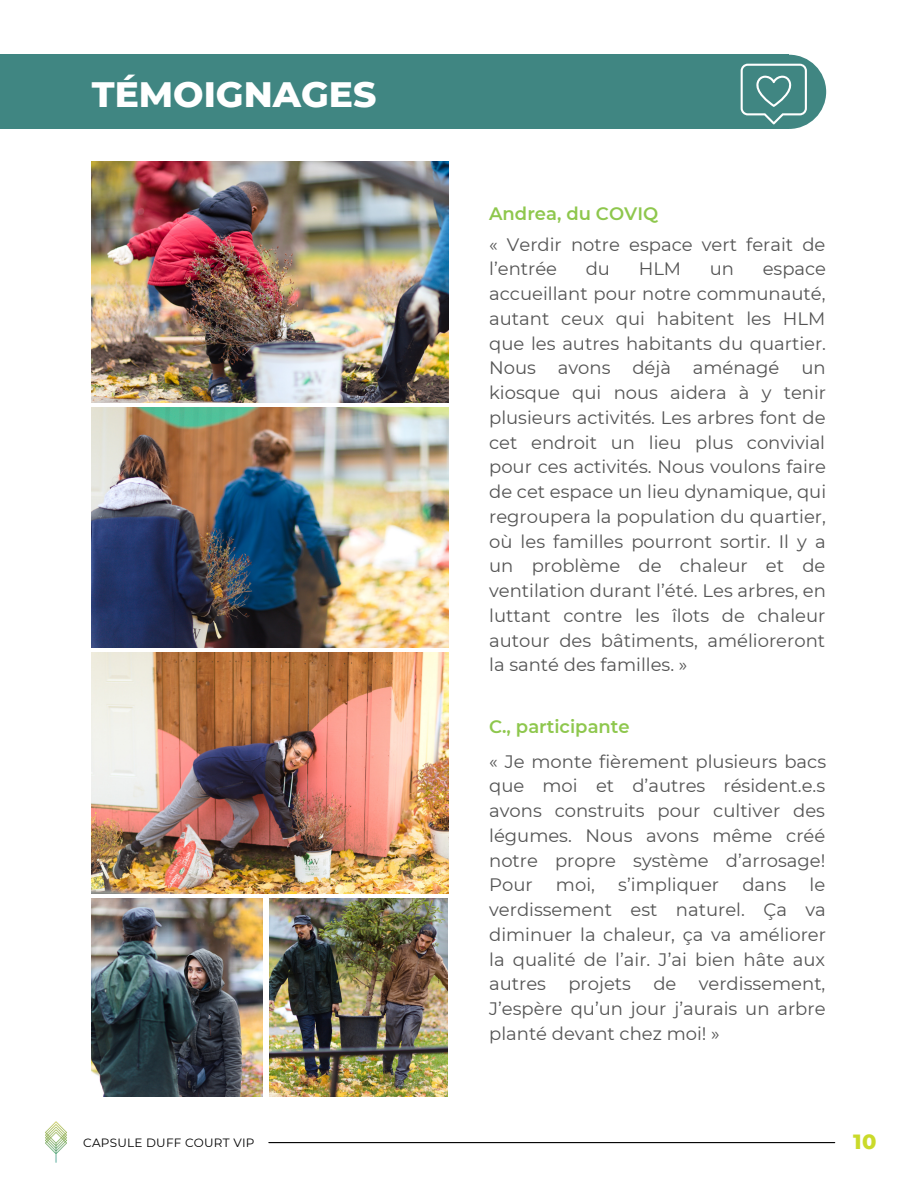
<style>
.page{position:relative;width:918px;height:1188px;background:#fff}
.page>*{position:absolute;margin:0;border:0;box-sizing:border-box;transform-origin:0 0}
.t1{font:800 36px "Montserrat";color:#fff}
.t2{font:800 21px "Montserrat";color:#cada2a}
.t3{font:18px/24.8px "Montserrat";color:#545454;text-align:justify}
.t4{font:600 18px "Montserrat";color:#8ec74d}
.t5{font:12px "Montserrat";letter-spacing:.02em;color:#000}
</style>
<div class="page">
<img style="left:92px;top:898px;width:171px;height:198px">
<img style="left:92px;top:162px;width:356px;height:241px">
<img style="left:92px;top:407px;width:356px;height:241px">
<img style="left:92px;top:652px;width:356px;height:241px">
<div style="left:752px;top:55px;width:74px;height:74px;background:#408682;border-radius:50%"></div>
<div style="left:0;top:55px;width:789px;height:74px;background:#408682"></div>
<svg style="left:741px;top:64px;width:66px;height:60px"></svg>
<hr style="left:269px;top:1142px;width:566px;height:1px;background:#000">
<img style="left:45px;top:1121px;width:22px;height:42px">
<img style="left:270px;top:898px;width:178px;height:198px">
<p class="t1" style="left:92px;top:72px;width:286px">TÉMOIGNAGES</p>
<p class="t5" style="left:83px;top:1135px;width:173px">CAPSULE DUFF COURT VIP</p>
<p class="t4" style="left:489px;top:202px;width:171px">Andrea, du COVIQ</p>
<p class="t3" style="left:489px;top:232px;width:338px">« Verdir notre espace vert ferait de l’entrée</p>
<p class="t3" style="left:586px;top:256px;width:26px">du</p>
<p class="t3" style="left:639px;top:256px;width:44px">HLM</p>
<p class="t3" style="left:710px;top:256px;width:26px">un</p>
<p class="t3" style="left:489px;top:256px;width:339px;text-indent:274px">espace accueillant pour notre communauté, autant ceux qui habitent les HLM que les autres habitants du quartier.<br>Nous avons déjà aménagé un kiosque qui nous aidera à y tenir plusieurs activités. Les arbres font de cet endroit un lieu plus convivial pour ces activités. Nous voulons faire de cet espace un lieu dynamique, qui regroupera la population du quartier, où les familles pourront sortir. Il y a un problème de chaleur et de ventilation durant l’été. Les arbres, en luttant contre les îlots de chaleur autour des bâtiments, amélioreront la santé des familles. »</p>
<p class="t4" style="left:489px;top:716px;width:142px">C., participante</p>
<p class="t3" style="left:489px;top:749px;width:338px">« Je monte fièrement plusieurs bacs que moi et d’autres résident.e.s avons construits pour cultiver des légumes. Nous avons même créé notre propre système d’arrosage!<br>Pour</p>
<p class="t3" style="left:556px;top:873px;width:41px">moi,</p>
<p class="t3" style="left:618px;top:873px;width:102px">s’impliquer</p>
<p class="t3" style="left:742px;top:873px;width:45px">dans</p>
<p class="t3" style="left:489px;top:873px;width:338px;text-indent:320px">le verdissement est naturel. Ça va diminuer la chaleur, ça va améliorer la qualité de l’air. J’ai bien hâte aux autres projets de verdissement, J’espère qu’un jour j’aurais un arbre planté devant chez moi! »</p>
<p class="t2" style="left:853px;top:1128px;width:25px">10</p>
</div>
